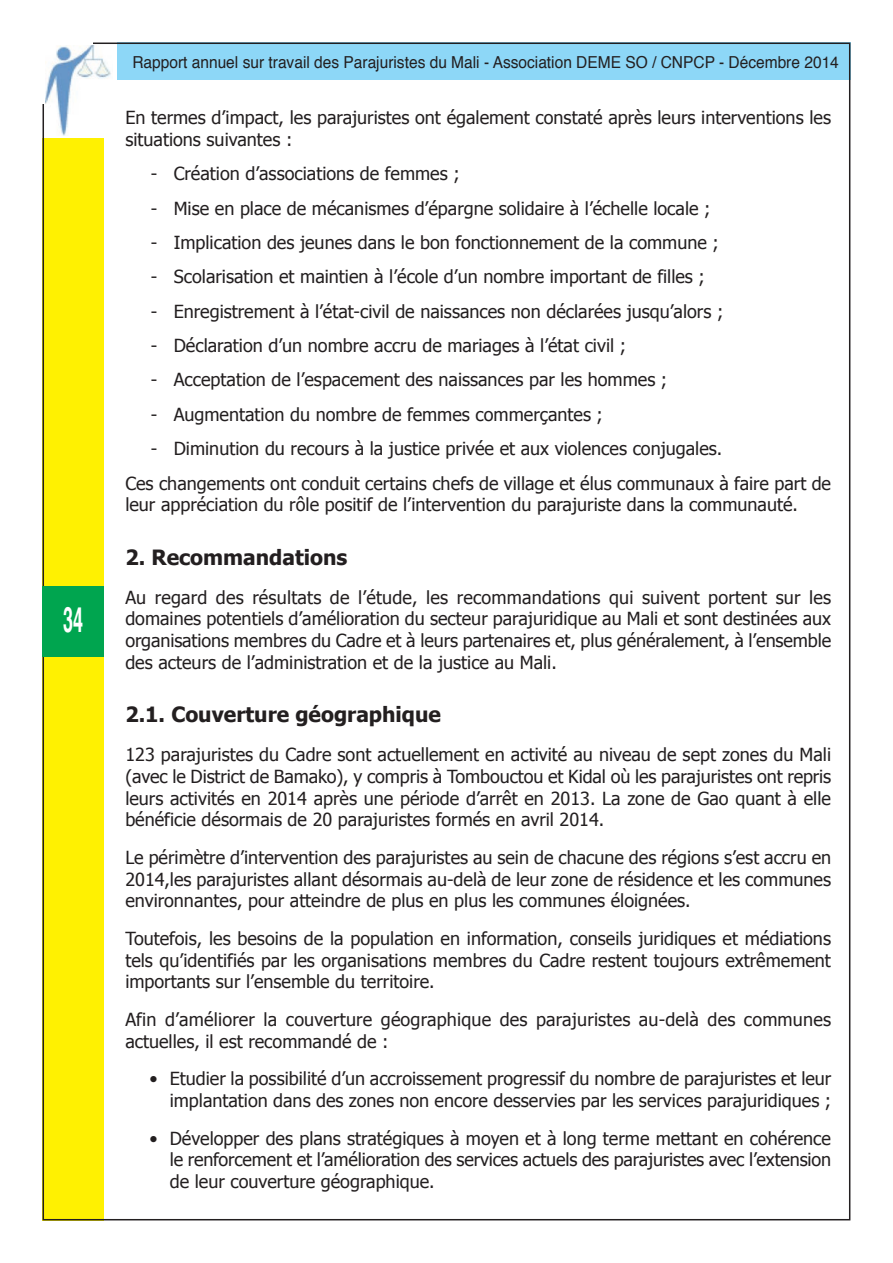
<style>
.page{position:relative;width:893px;height:1263px;background:#fff}
.page>*{position:absolute;margin:0;border:0;box-sizing:border-box;transform-origin:0 0}
.t1{font:700 34.95px "Helvetica";color:#fff;scale:.52 1}
.t2{font:700 21px "Tahoma";color:#231f20}
.t3{font:18px/21.6px "Tahoma";color:#231f20;text-align:justify}
.t4{font:16.5px "Helvetica";color:#231f20;scale:.94 1}
</style>
<div class="page">
<div style="left:43px;top:138px;width:61px;height:1082px;background:#fff101"></div>
<div style="left:117px;top:43px;width:733px;height:37px;background:#8dd7f7"></div>
<img style="left:45px;top:45px;width:66px;height:91px">
<div style="left:43px;top:587px;width:61px;height:70px;background:#00a54f"></div>
<h1 class="t1" style="left:63px;top:605px;width:40px">34</h1>
<p class="t4" style="left:132px;top:55px;width:753px">Rapport annuel sur travail des Parajuristes du Mali - Association DEME SO / CNPCP - Décembre 2014</p>
<p class="t3" style="left:125px;top:106px;width:707px">En termes d’impact, les parajuristes ont également constaté après leurs interventions les situations suivantes :</p>
<p class="t3" style="left:151px;top:162px;width:310px">- Création d’associations de femmes ;</p>
<p class="t3" style="left:151px;top:197px;width:561px">- Mise en place de mécanismes d’épargne solidaire à l’échelle locale ;</p>
<p class="t3" style="left:151px;top:231px;width:570px">- Implication des jeunes dans le bon fonctionnement de la commune ;</p>
<p class="t3" style="left:151px;top:265px;width:556px">- Scolarisation et maintien à l’école d’un nombre important de filles ;</p>
<p class="t3" style="left:151px;top:300px;width:574px">- Enregistrement à l’état-civil de naissances non déclarées jusqu’alors ;</p>
<p class="t3" style="left:151px;top:334px;width:477px">- Déclaration d’un nombre accru de mariages à l’état civil ;</p>
<p class="t3" style="left:151px;top:369px;width:518px">- Acceptation de l’espacement des naissances par les hommes ;</p>
<p class="t3" style="left:151px;top:403px;width:454px">- Augmentation du nombre de femmes commerçantes ;</p>
<p class="t3" style="left:125px;top:431px;width:707px;line-height:34.3px;text-indent:26px">- Diminution du recours à la justice privée et aux violences conjugales.<br>Ces changements ont conduit certains chefs de village et élus communaux à faire part de</p>
<p class="t3" style="left:125px;top:493px;width:674px">leur appréciation du rôle positif de l’intervention du parajuriste dans la communauté.</p>
<p class="t2" style="left:125px;top:544px;width:223px">2. Recommandations</p>
<p class="t3" style="left:125px;top:586px;width:707px">Au regard des résultats de l’étude, les recommandations qui suivent portent sur les domaines potentiels d’amélioration du secteur parajuridique au Mali et sont destinées aux organisations membres du Cadre et à leurs partenaires et, plus généralement, à l’ensemble des acteurs de l’administration et de la justice au Mali.</p>
<p class="t2" style="left:125px;top:701px;width:317px">2.1. Couverture géographique</p>
<p class="t3" style="left:125px;top:743px;width:707px">123 parajuristes du Cadre sont actuellement en activité au niveau de sept zones du Mali (avec le District de Bamako), y compris à Tombouctou et Kidal où les parajuristes ont repris leurs activités en 2014 après une période d’arrêt en 2013. La zone de Gao quant à elle bénéficie désormais de 20 parajuristes formés en avril 2014.</p>
<p class="t3" style="left:125px;top:846px;width:707px">Le périmètre d’intervention des parajuristes au sein de chacune des régions s’est accru en 2014,les parajuristes allant désormais au-delà de leur zone de résidence et les communes environnantes, pour atteindre de plus en plus les communes éloignées.</p>
<p class="t3" style="left:125px;top:927px;width:707px">Toutefois, les besoins de la population en information, conseils juridiques et médiations tels qu’identifiés par les organisations membres du Cadre restent toujours extrêmement importants sur l’ensemble du territoire.</p>
<p class="t3" style="left:125px;top:1008px;width:707px">Afin d’améliorer la couverture géographique des parajuristes au-delà des communes actuelles, il est recommandé de :</p>
<p class="t3" style="left:150px;top:1067px;width:683px;text-align:right">• Etudier la possibilité d’un accroissement progressif du nombre de parajuristes et leur implantation dans des zones non encore desservies par les services parajuridiques ;</p>
<p class="t3" style="left:170px;top:1127px;width:663px;text-indent:-20px">• Développer des plans stratégiques à moyen et à long terme mettant en cohérence le renforcement et l’amélioration des services actuels des parajuristes avec l’extension de leur couverture géographique.</p>
</div>
